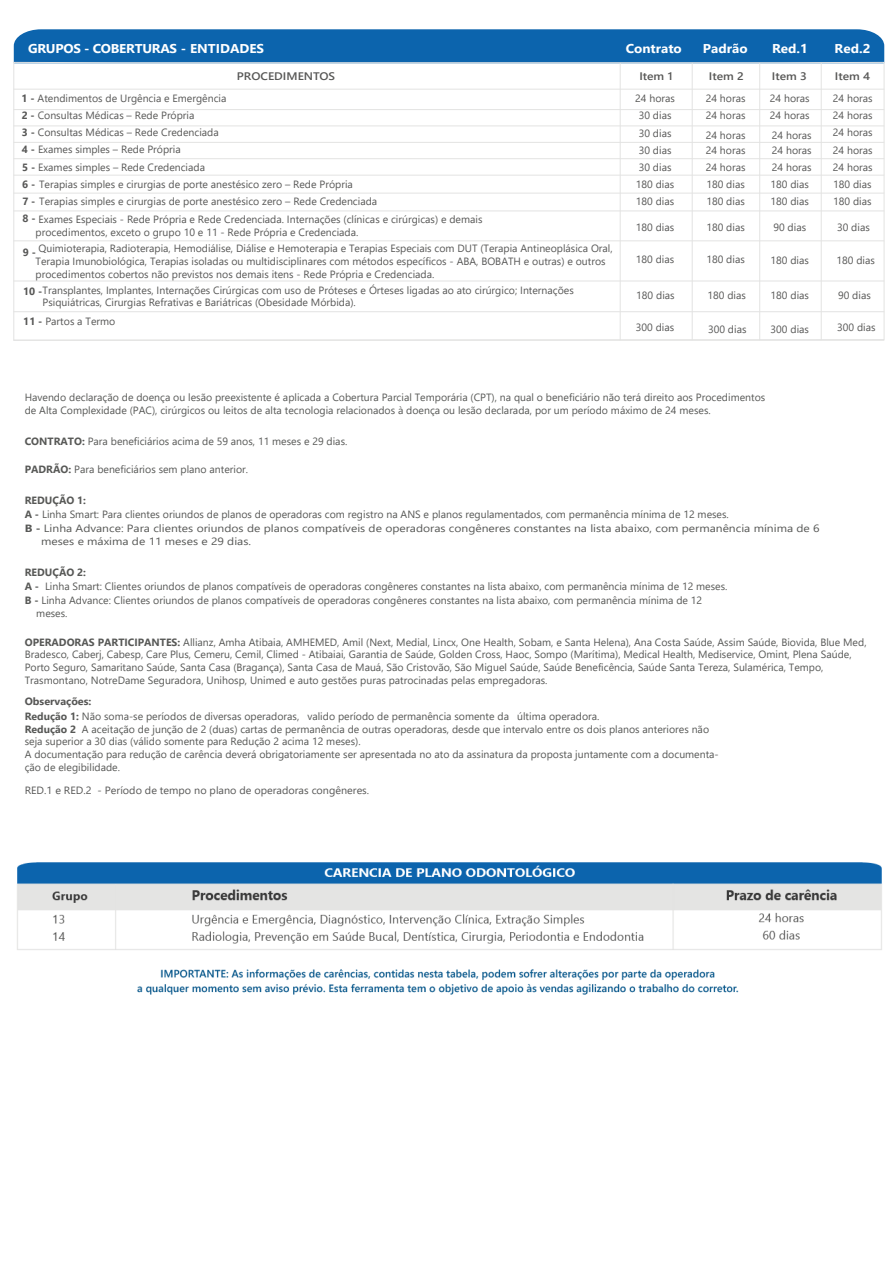
<style>
.page{position:relative;width:893px;height:1263px;background:#fff}
.page>*{position:absolute;margin:0;border:0;box-sizing:border-box;transform-origin:0 0}
.t1{font:700 12.75px "Segoe UI";letter-spacing:-.02em;color:#fff;scale:1.06 1}
.t2{font:700 12.75px "Segoe UI";color:#fff;scale:1.06 1}
.t3{font:600 10.95px "Segoe UI";color:#575756;scale:1.11 1}
.t4{font:10.5px/12.6px "Segoe UI";color:#575856}
.t5{font:10.5px/17.1px "Segoe UI";color:#575756}
.t6{font:10.5px/12.6px "Segoe UI";color:#575856;scale:1.15 1}
.t7{font:700 10.5px "Segoe UI";color:#575756}
.s1{font-weight:700}
.s2{font-weight:700;color:#575756}
</style>
<div class="page">
<div style="left:14px;top:29px;width:870px;height:26px;background:#0c64ad"></div>
<svg style="left:13px;top:55px;width:872px;height:285px"></svg>
<hr style="left:13px;top:89px;width:871px;height:1px;background:#e3e3e2">
<hr style="left:692px;top:63px;width:1px;height:277px;background:#e3e3e2">
<hr style="left:759px;top:63px;width:1px;height:277px;background:#e3e3e2">
<hr style="left:821px;top:63px;width:1px;height:277px;background:#e3e3e2">
<hr style="left:13px;top:109px;width:871px;height:1px;background:#e3e3e2">
<hr style="left:13px;top:126px;width:871px;height:1px;background:#e3e3e2">
<hr style="left:13px;top:142px;width:871px;height:1px;background:#e3e3e2">
<hr style="left:13px;top:158px;width:871px;height:1px;background:#e3e3e2">
<hr style="left:13px;top:175px;width:871px;height:1px;background:#e3e3e2">
<hr style="left:13px;top:193px;width:871px;height:1px;background:#e3e3e2">
<hr style="left:13px;top:211px;width:871px;height:1px;background:#e3e3e2">
<hr style="left:13px;top:240px;width:871px;height:1px;background:#e3e3e2">
<hr style="left:13px;top:281px;width:871px;height:1px;background:#e3e3e2">
<hr style="left:620px;top:63px;width:1px;height:277px;background:#e3e3e2">
<hr style="left:13px;top:311px;width:871px;height:1px;background:#e3e3e2">
<hr style="left:13px;top:340px;width:871px;height:1px;background:#e3e3e2">
<img style="left:17px;top:862px;width:865px;height:133px">
<p class="t1" style="left:28px;top:36px;width:224px">GRUPOS - COBERTURAS - ENTIDADES</p>
<p class="t2" style="left:626px;top:36px;width:54px">Contrato</p>
<p class="t2" style="left:703px;top:36px;width:44px">Padrão</p>
<p class="t2" style="left:772px;top:36px;width:35px">Red.1</p>
<p class="t2" style="left:835px;top:36px;width:35px">Red.2</p>
<p class="t3" style="left:639px;top:65px;width:31px">Item 1</p>
<p class="t3" style="left:709px;top:65px;width:33px">Item 2</p>
<p class="t3" style="left:835px;top:65px;width:33px">Item 4</p>
<p class="t5" style="left:22px;top:89px;width:357px"><span class="s1">1 -</span> Atendimentos de Urgência e Emergência<br><span class="s1">2 -</span> Consultas Médicas – Rede Própria<br><span class="s1">3 -</span> Consultas Médicas – Rede Credenciada<br><span class="s1">4 -</span> Exames simples – Rede Própria<br><span class="s1">5 -</span> Exames simples – Rede Credenciada<br><span class="s1">6 -</span> Terapias simples e cirurgias de porte anestésico zero – Rede Própria<br><span class="s1">7 -</span> Terapias simples e cirurgias de porte anestésico zero – Rede Credenciada <span class="s1">8 -</span></p>
<p class="t7" style="left:23px;top:243px;width:15px">9 -</p>
<p class="t7" style="left:23px;top:282px;width:21px">10 -</p>
<p class="t5" style="left:23px;top:312px;width:94px"><span class="s1">11 -</span> Partos a Termo</p>
<p class="t3" style="left:237px;top:66px;width:90px">PROCEDIMENTOS</p>
<p class="t3" style="left:772px;top:65px;width:33px">Item 3</p>
<p class="t5" style="left:706px;top:89px;width:41px">24 horas<br>24 horas</p>
<p class="t5" style="left:706px;top:126px;width:41px;line-height:15px">24 horas<br>24 horas</p>
<p class="t5" style="left:706px;top:158px;width:41px">24 horas</p>
<p class="t5" style="left:770px;top:89px;width:41px">24 horas<br>24 horas</p>
<p class="t5" style="left:833px;top:89px;width:41px;text-align:justify">24 horas 24 horas 24 horas 24 horas 24 horas</p>
<p class="t5" style="left:635px;top:89px;width:41px">24 horas<br>30 dias<br>30 dias<br>30 dias<br>30 dias<br>180 dias<br>180 dias</p>
<p class="t5" style="left:636px;top:217px;width:40px">180 dias</p>
<p class="t5" style="left:636px;top:250px;width:40px">180 dias</p>
<p class="t5" style="left:772px;top:127px;width:41px;line-height:15px">24 horas<br>24 horas</p>
<p class="t5" style="left:772px;top:158px;width:41px">24 horas</p>
<p class="t5" style="left:770px;top:175px;width:40px">180 dias<br>180 dias</p>
<p class="t5" style="left:833px;top:175px;width:40px">180 dias<br>180 dias</p>
<p class="t5" style="left:706px;top:175px;width:40px">180 dias</p>
<p class="t5" style="left:706px;top:192px;width:40px">180 dias</p>
<p class="t5" style="left:36px;top:212px;width:448px;line-height:12.6px">Exames Especiais - Rede Própria e Rede Credenciada. Internações (clínicas e cirúrgicas) e demais procedimentos, exceto o grupo 10 e 11 - Rede Própria e Credenciada.</p>
<p class="t5" style="left:36px;top:241px;width:579px;line-height:12.6px">Quimioterapia, Radioterapia, Hemodiálise, Diálise e Hemoterapia e Terapias Especiais com DUT (Terapia Antineoplásica Oral,<br>Terapia Imunobiológica, Terapias isoladas ou multidisciplinares com métodos específicos - ABA, BOBATH e outras) e outros procedimentos cobertos não previstos nos demais itens - Rede Própria e Credenciada.</p>
<p class="t5" style="left:43px;top:283px;width:533px;line-height:12.6px">Transplantes, Implantes, Internações Cirúrgicas com uso de Próteses e Órteses ligadas ao ato cirúrgico; Internações<br>Psiquiátricas, Cirurgias Refrativas e Bariátricas (Obesidade Mórbida).</p>
<p class="t5" style="left:773px;top:217px;width:34px">90 dias</p>
<p class="t5" style="left:837px;top:217px;width:34px">30 dias</p>
<p class="t5" style="left:836px;top:251px;width:40px">180 dias</p>
<p class="t5" style="left:838px;top:286px;width:34px">90 dias</p>
<p class="t5" style="left:706px;top:218px;width:40px">180 dias</p>
<p class="t5" style="left:706px;top:250px;width:40px">180 dias</p>
<p class="t5" style="left:770px;top:251px;width:40px">180 dias</p>
<p class="t5" style="left:771px;top:286px;width:40px">180 dias</p>
<p class="t5" style="left:771px;top:319px;width:40px">300 dias</p>
<p class="t5" style="left:636px;top:286px;width:40px">180 dias</p>
<p class="t5" style="left:707px;top:286px;width:40px">180 dias</p>
<p class="t5" style="left:708px;top:319px;width:40px">300 dias</p>
<p class="t5" style="left:636px;top:318px;width:40px">300 dias</p>
<p class="t5" style="left:837px;top:318px;width:40px">300 dias</p>
<p class="t4" style="left:25px;top:390px;width:742px">Havendo declaração de doença ou lesão preexistente é aplicada a Cobertura Parcial Temporária (CPT), na qual o beneficiário não terá direito aos Procedimentos de Alta Complexidade (PAC), cirúrgicos ou leitos de alta tecnologia relacionados à doença ou lesão declarada, por um período máximo de 24 meses.</p>
<p class="t4" style="left:25px;top:434px;width:324px"><span class="s1">CONTRATO:</span> Para beneficiários acima de 59 anos, 11 meses e 29 dias.</p>
<p class="t4" style="left:25px;top:462px;width:225px"><span class="s1">PADRÃO:</span> Para beneficiários sem plano anterior.</p>
<p class="t4" style="left:25px;top:492px;width:706px;line-height:14.4px"><span class="s1">REDUÇÃO 1:<br>A -</span> Linha Smart: Para clientes oriundos de planos de operadoras com registro na ANS e planos regulamentados, com permanência mínima de 12 meses.</p>
<p class="t6" style="left:41px;top:521px;width:678px;text-indent:-16px"><span class="s1">B -</span> Linha Advance: Para clientes oriundos de planos compatíveis de operadoras congêneres constantes na lista abaixo, com permanência mínima de 6 meses e máxima de 11 meses e 29 dias.</p>
<p class="t4" style="left:25px;top:564px;width:704px;line-height:14.4px"><span class="s1">REDUÇÃO 2:<br>A -</span> Linha Smart: Clientes oriundos de planos compatíveis de operadoras congêneres constantes na lista abaixo, com permanência mínima de 12 meses.</p>
<p class="t4" style="left:36px;top:593px;width:667px;text-indent:-12px"><span class="s1">B -</span> Linha Advance: Clientes oriundos de planos compatíveis de operadoras congêneres constantes na lista abaixo, com permanência mínima de 12 meses.</p>
<p class="t4" style="left:25px;top:635px;width:843px"><span class="s1">OPERADORAS PARTICIPANTES:</span> Allianz, Amha Atibaia, AMHEMED, Amil (Next, Medial, Lincx, One Health, Sobam, e Santa Helena), Ana Costa Saúde, Assim Saúde, Biovida, Blue Med, Bradesco, Caberj, Cabesp, Care Plus, Cemeru, Cemil, Climed - Atibaiai, Garantia de Saúde, Golden Cross, Haoc, Sompo (Marítima), Medical Health, Mediservice, Omint, Plena Saúde, Porto Seguro, Samaritano Saúde, Santa Casa (Bragança), Santa Casa de Mauá, São Cristovão, São Miguel Saúde, Saúde Beneficência, Saúde Santa Tereza, Sulamérica, Tempo, Trasmontano, NotreDame Seguradora, Unihosp, Unimed e auto gestões puras patrocinadas pelas empregadoras.</p>
<p class="t4" style="left:25px;top:722px;width:696px"><span class="s1">Redução 2</span> A aceitação de junção de 2 (duas) cartas de permanência de outras operadoras, desde que intervalo entre os dois planos anteriores não seja superior a 30 dias (válido somente para Redução 2 acima 12 meses).<br>A documentação para redução de carência deverá obrigatoriamente ser apresentada no ato da assinatura da proposta juntamente com a documenta&shy;ção de elegibilidade.</p>
<p class="t4" style="left:25px;top:693px;width:576px;line-height:14.4px"><span class="s2">Observações:<br></span><span class="s1">Redução 1:</span> Não soma-se períodos de diversas operadoras, valido período de permanência somente da última operadora.</p>
<p class="t5" style="left:25px;top:780px;width:346px">RED.1 e RED.2 - Período de tempo no plano de operadoras congêneres.</p>
</div>
